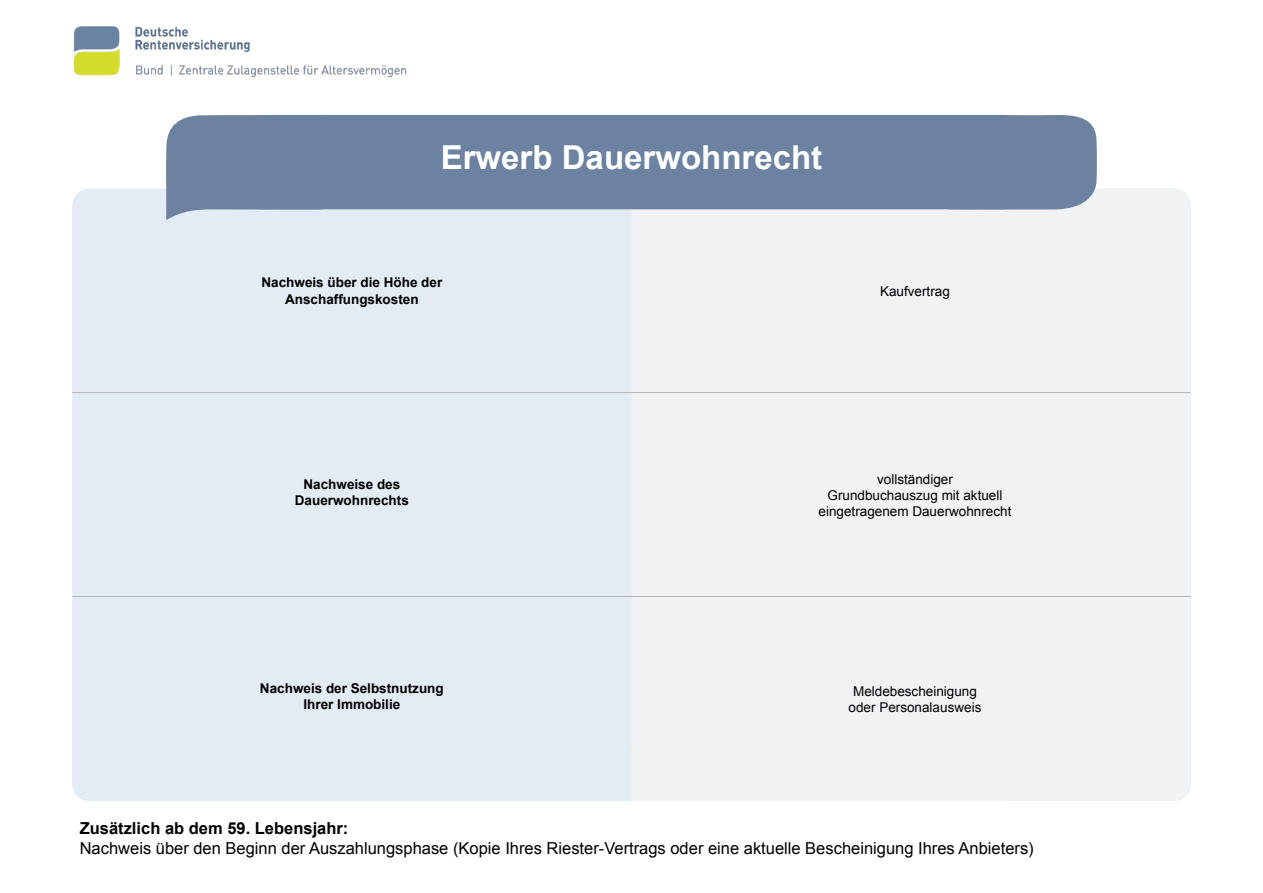
<style>
.page{position:relative;width:1263px;height:893px;background:#fff}
.page>*{position:absolute;margin:0;border:0;box-sizing:border-box;transform-origin:0 0}
.t1{font:700 33px "Arial";color:#fff}
.t2{font:16.5px/19.8px "Arial";color:#000}
.t3{font:13.5px/16.2px "Arial";color:#000;text-align:center}
.t4{font:700 13.5px/16.2px "Arial";color:#000;text-align:center}
.s1{font-weight:700}
</style>
<div class="page">
<div style="left:72px;top:189px;width:1119px;height:612px;background:#e3ebf4;border-radius:17px"></div>
<div style="left:631px;top:189px;width:560px;height:612px;background:#f0f2f3;border-radius:17px"></div>
<svg style="left:904px;top:115px;width:193px;height:95px;background:#748aa6"></svg>
<div style="left:247px;top:115px;width:771px;height:94px;background:#6b82a1;border-radius:15px"></div>
<svg style="left:166px;top:114px;width:193px;height:106px"></svg>
<hr style="left:72px;top:392px;width:1119px;height:1px;background:#b7b6b6">
<hr style="left:72px;top:596px;width:1119px;height:1px;background:#b7b6b6">
<div style="left:631px;top:747px;width:373px;height:54px;background:#f0f2f3"></div>
<img style="left:73px;top:26px;width:334px;height:52px">
<p class="t1" style="left:441px;top:135px;width:383px">Erwerb Dauerwohnrecht</p>
<p class="t4" style="left:261px;top:275px;width:182px">Nachweis über die Höhe der<br>Anschaffungskosten</p>
<p class="t3" style="left:880px;top:283px;width:71px">Kaufvertrag</p>
<p class="t4" style="left:295px;top:476px;width:116px">Nachweise des<br>Dauerwohnrechts</p>
<p class="t4" style="left:260px;top:680px;width:185px">Nachweis der Selbstnutzung<br>Ihrer Immobilie</p>
<p class="t3" style="left:818px;top:471px;width:194px">vollständiger<br>Grundbuchauszug mit aktuell eingetragenem Dauerwohnrecht</p>
<p class="t3" style="left:849px;top:683px;width:134px">Meldebescheinigung oder Personalausweis</p>
<p class="t2" style="left:80px;top:819px;width:955px"><span class="s1">Zusätzlich ab dem 59. Lebensjahr:<br></span>Nachweis über den Beginn der Auszahlungsphase (Kopie Ihres Riester-Vertrags oder eine aktuelle Bescheinigung Ihres Anbieters)</p>
</div>
